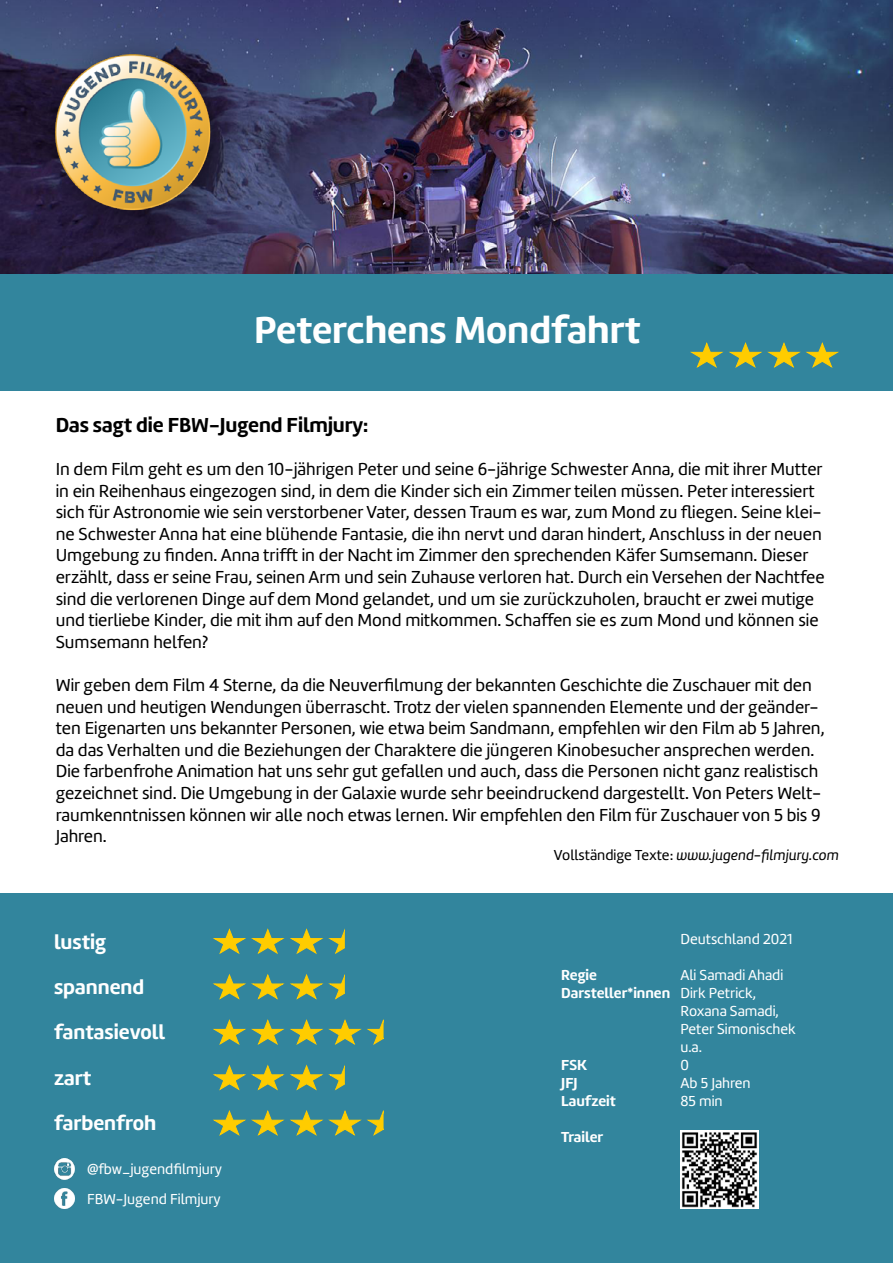
<style>
.page{position:relative;width:893px;height:1263px;background:#fff}
.page>*{position:absolute;margin:0;border:0;box-sizing:border-box;transform-origin:0 0}
.t1{font:39px "Amelia Basic Bold";color:#fff}
.t2{font:21px/45.5px "Amelia Basic Bold";color:#fff}
.t3{font:21px "Amelia Basic Bold";color:#000}
.t4{font:18px/21.6px "Amelia Basic";color:#000}
.t5{font:15px/18px "Amelia Basic";color:#fff}
.t6{font:15px/18px "Amelia Basic Bold";color:#fff}
.t7{font:15px "Amelia Basic Italic";color:#000}
.s1{font-family:"Amelia Basic"}
</style>
<div class="page">
<img style="left:0;top:0;width:893px;height:274px">
<div style="left:27px;top:26px;width:229px;height:229px;background:#000;opacity:.52"></div>
<img style="left:45px;top:46px;width:174px;height:173px">
<div style="left:0;top:274px;width:893px;height:117px;background:#32859d"></div>
<div style="left:0;top:893px;width:893px;height:370px;background:#32859d"></div>
<img style="left:54px;top:1159px;width:20px;height:20px">
<img style="left:54px;top:1189px;width:20px;height:20px">
<svg style="left:690px;top:342px;width:149px;height:26px"></svg>
<svg style="left:213px;top:974px;width:132px;height:26px"></svg>
<svg style="left:213px;top:928px;width:132px;height:26px"></svg>
<svg style="left:213px;top:1019px;width:171px;height:26px"></svg>
<svg style="left:213px;top:1064px;width:132px;height:26px"></svg>
<svg style="left:213px;top:1110px;width:171px;height:26px"></svg>
<img style="left:680px;top:1130px;width:79px;height:79px">
<h1 class="t1" style="left:254px;top:307px;width:388px">Peterchens Mondfahrt</h1>
<p class="t3" style="left:56px;top:412px;width:314px">Das sagt die FBW-Jugend Filmjury:</p>
<p class="t4" style="left:56px;top:458px;width:770px">In dem Film geht es um den 10-jährigen Peter und seine 6-jährige Schwester Anna, die mit ihrer Mutter in ein Reihenhaus eingezogen sind, in dem die Kinder sich ein Zimmer teilen müssen. Peter interessiert sich für Astronomie wie sein verstorbener Vater, dessen Traum es war, zum Mond zu fliegen. Seine klei&shy;ne Schwester Anna hat eine blühende Fantasie, die ihn nervt und daran hindert, Anschluss in der neuen Umgebung zu finden. Anna trifft in der Nacht im Zimmer den sprechenden Käfer Sumsemann. Dieser erzählt, dass er seine Frau, seinen Arm und sein Zuhause verloren hat. Durch ein Versehen der Nachtfee sind die verlorenen Dinge auf dem Mond gelandet, und um sie zurückzuholen, braucht er zwei mutige und tierliebe Kinder, die mit ihm auf den Mond mitkommen. Schaffen sie es zum Mond und können sie Sumsemann helfen?</p>
<p class="t4" style="left:56px;top:674px;width:770px">Wir geben dem Film 4 Sterne, da die Neuverfilmung der bekannten Geschichte die Zuschauer mit den neuen und heutigen Wendungen überrascht. Trotz der vielen spannenden Elemente und der geänder&shy;ten Eigenarten uns bekannter Personen, wie etwa beim Sandmann, empfehlen wir den Film ab 5 Jahren, da das Verhalten und die Beziehungen der Charaktere die jüngeren Kinobesucher ansprechen werden.<br>Die farbenfrohe Animation hat uns sehr gut gefallen und auch, dass die Personen nicht ganz realistisch gezeichnet sind. Die Umgebung in der Galaxie wurde sehr beeindruckend dargestellt. Von Peters Welt&shy;raumkenntnissen können wir alle noch etwas lernen. Wir empfehlen den Film für Zuschauer von 5 bis 9<br>Jahren.</p>
<p class="t7" style="left:554px;top:846px;width:287px"><span class="s1">Vollständige Texte:</span> www.jugend-filmjury.com</p>
<p class="t2" style="left:54px;top:919px;width:112px">lustig spannend fantasievoll zart farbenfroh</p>
<p class="t5" style="left:87px;top:1154px;width:136px;line-height:29.8px">@fbw_jugendfilmjury<br>FBW-Jugend Filmjury</p>
<p class="t6" style="left:561px;top:966px;width:110px">Regie<br>Darsteller*innen</p>
<p class="t6" style="left:561px;top:1056px;width:56px">FSK<br>JFJ<br>Laufzeit</p>
<p class="t6" style="left:561px;top:1128px;width:44px">Trailer</p>
<p class="t5" style="left:680px;top:930px;width:114px">Deutschland 2021</p>
<p class="t5" style="left:680px;top:966px;width:117px">Ali Samadi Ahadi<br>Dirk Petrick,<br>Roxana Samadi,<br>Peter Simonischek u.a.<br>0<br>Ab 5 Jahren<br>85 min</p>
</div>
